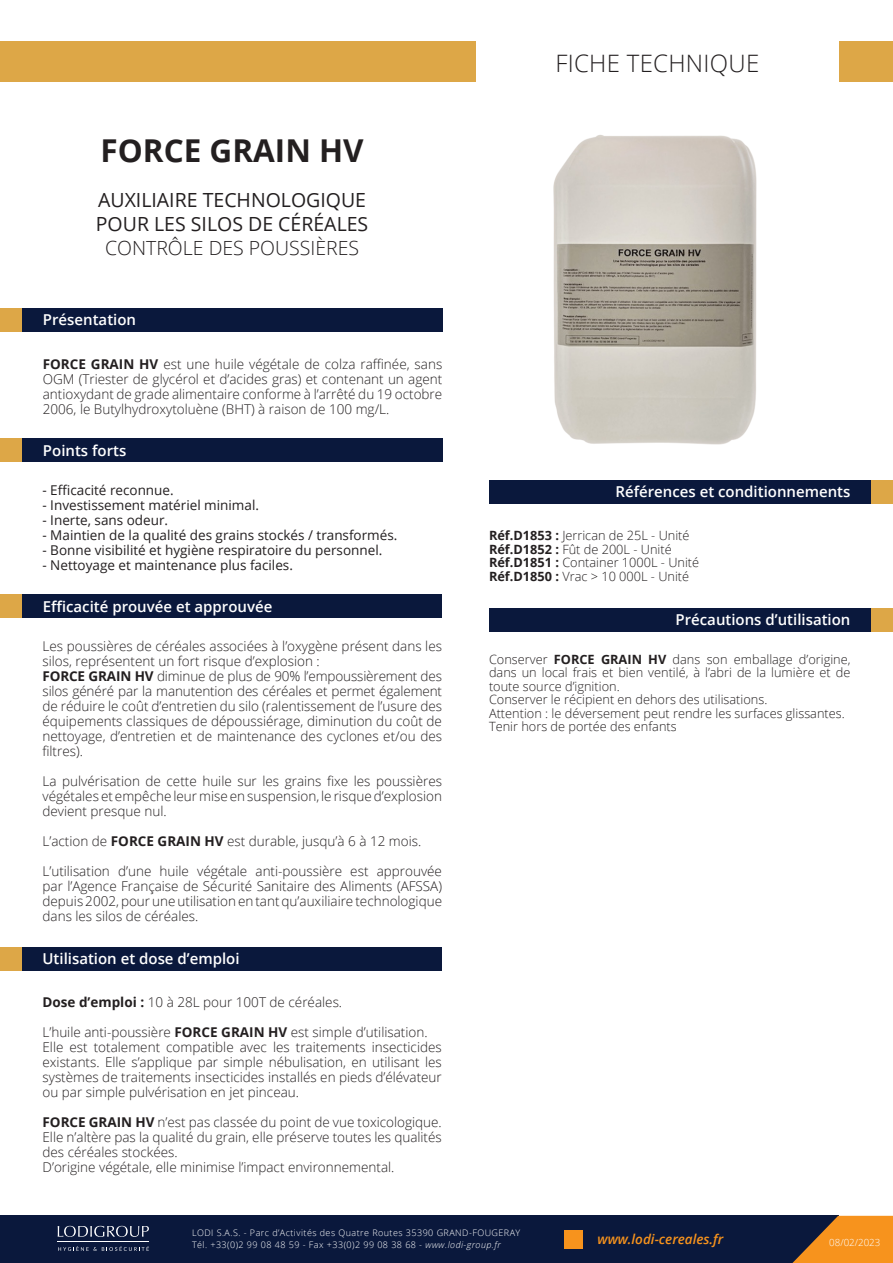
<style>
.page{position:relative;width:893px;height:1263px;background:#fff}
.page>*{position:absolute;margin:0;border:0;box-sizing:border-box;transform-origin:0 0}
.t1{font:700 31.5px "Open Sans";color:#231f20}
.t2{font:300 24px "Open Sans";letter-spacing:.01em;color:#231f20}
.t3{font:19.5px/24px "Open Sans";color:#231f20}
.t4{font:300 19.5px "Open Sans";color:#231f20}
.t5{font:600 15px "Open Sans";color:#fff}
.t6{font:300 13.5px/15px "Open Sans";color:#231f20}
.t7{font:13.5px "Open Sans";color:#231f20}
.t8{font:italic 600 13.5px "Open Sans";color:#f7931d}
.t9{font:300 12.75px/13.5px "Open Sans";color:#231f20}
.t10{font:300 9.75px "Open Sans";color:#fff}
.t11{font:300 9px/12px "Open Sans";letter-spacing:.05em;color:#fff}
.s1{font-weight:700}
.s2{font-style:italic}
</style>
<div class="page">
<div style="left:489px;top:480px;width:404px;height:24px;background:#0a183c"></div>
<div style="left:872px;top:480px;width:21px;height:24px;background:#dda747"></div>
<div style="left:11px;top:595px;width:431px;height:23px;background:#0a183c"></div>
<div style="left:0;top:595px;width:21px;height:23px;background:#dda747"></div>
<div style="left:489px;top:608px;width:404px;height:24px;background:#0a183c"></div>
<div style="left:872px;top:608px;width:21px;height:24px;background:#dda747"></div>
<div style="left:12px;top:308px;width:431px;height:24px;background:#0a183c"></div>
<div style="left:0;top:308px;width:22px;height:24px;background:#dda747"></div>
<div style="left:11px;top:947px;width:431px;height:23px;background:#0a183c"></div>
<div style="left:0;top:947px;width:21px;height:23px;background:#dda747"></div>
<div style="left:0;top:42px;width:475px;height:40px;background:#dda747"></div>
<div style="left:839px;top:42px;width:54px;height:40px;background:#dda747"></div>
<div style="left:0;top:1216px;width:838px;height:47px;background:#0a183c"></div>
<svg style="left:792px;top:1216px;width:101px;height:47px"></svg>
<svg style="left:58px;top:1226px;width:91px;height:11px"></svg>
<svg style="left:58px;top:1246px;width:91px;height:5px"></svg>
<hr style="left:58px;top:1242px;width:91px;height:1px;background:#fff">
<div style="left:564px;top:1230px;width:18px;height:19px;background:#f7931d"></div>
<img style="left:553px;top:135px;width:204px;height:310px">
<div style="left:12px;top:439px;width:431px;height:23px;background:#0a183c"></div>
<div style="left:0;top:439px;width:22px;height:23px;background:#dda747"></div>
<h1 class="t1" style="left:101px;top:128px;width:265px">FORCE GRAIN HV</h1>
<h3 class="t3" style="left:96px;top:187px;width:274px">AUXILIAIRE TECHNOLOGIQUE<br>POUR LES SILOS DE CÉRÉALES</h3>
<h3 class="t4" style="left:105px;top:234px;width:256px">CONTRÔLE DES POUSSIÈRES</h3>
<p class="t5" style="left:43px;top:309px;width:95px">Présentation</p>
<p class="t6" style="left:43px;top:356px;width:401px;text-align:justify"><span class="s1">FORCE GRAIN HV</span> est une huile végétale de colza raffinée, sans OGM (Triester de glycérol et d’acides gras) et contenant un agent antioxydant de grade alimentaire conforme à l’arrêté du 19 octobre 2006, le Butylhydroxytoluène (BHT) à raison de 100 mg/L.</p>
<p class="t5" style="left:43px;top:440px;width:85px">Points forts</p>
<p class="t7" style="left:42px;top:481px;width:133px">- Efficacité reconnue.</p>
<p class="t7" style="left:42px;top:496px;width:218px">- Investissement matériel minimal.</p>
<p class="t7" style="left:42px;top:511px;width:127px">- Inerte, sans odeur.</p>
<p class="t7" style="left:42px;top:526px;width:356px">- Maintien de la qualité des grains stockés / transformés.</p>
<p class="t7" style="left:42px;top:541px;width:341px">- Bonne visibilité et hygiène respiratoire du personnel.</p>
<p class="t7" style="left:42px;top:556px;width:252px">- Nettoyage et maintenance plus faciles.</p>
<p class="t5" style="left:43px;top:596px;width:231px">Efficacité prouvée et approuvée</p>
<p class="t6" style="left:43px;top:638px;width:401px">Les poussières de céréales associées à l’oxygène présent dans les silos, représentent un fort risque d’explosion :<br><span class="s1">FORCE GRAIN HV</span> diminue de plus de 90% l’empoussièrement des silos généré par la manutention des céréales et permet également de réduire le coût d’entretien du silo (ralentissement de l’usure des équipements classiques de dépoussiérage, diminution du coût de nettoyage, d’entretien et de maintenance des cyclones et/ou des filtres).</p>
<p class="t6" style="left:43px;top:773px;width:401px;text-align:justify">La pulvérisation de cette huile sur les grains fixe les poussières végétales et empêche leur mise en suspension, le risque d’explosion devient presque nul.</p>
<p class="t6" style="left:43px;top:833px;width:380px">L’action de <span class="s1">FORCE GRAIN HV</span> est durable, jusqu’à 6 à 12 mois.</p>
<p class="t6" style="left:43px;top:863px;width:401px;text-align:justify">L’utilisation d’une huile végétale anti-poussière est approuvée par l’Agence Française de Sécurité Sanitaire des Aliments (AFSSA) depuis 2002, pour une utilisation en tant qu’auxiliaire technologique dans les silos de céréales.</p>
<p class="t5" style="left:42px;top:948px;width:199px">Utilisation et dose d’emploi</p>
<p class="t6" style="left:43px;top:994px;width:301px"><span class="s1">Dose d’emploi :</span> 10 à 28L pour 100T de céréales.</p>
<p class="t6" style="left:43px;top:1024px;width:401px">L’huile anti-poussière <span class="s1">FORCE GRAIN HV</span> est simple d’utilisation.<br>Elle est totalement compatible avec les traitements insecticides existants. Elle s’applique par simple nébulisation, en utilisant les systèmes de traitements insecticides installés en pieds d’élévateur ou par simple pulvérisation en jet pinceau.</p>
<p class="t6" style="left:43px;top:1114px;width:401px"><span class="s1">FORCE GRAIN HV</span> n’est pas classée du point de vue toxicologique.<br>Elle n’altère pas la qualité du grain, elle préserve toutes les qualités des céréales stockées.<br>D’origine végétale, elle minimise l’impact environnemental.</p>
<h2 class="t2" style="left:555px;top:47px;width:205px">FICHE TECHNIQUE</h2>
<p class="t5" style="left:615px;top:481px;width:236px">Références et conditionnements</p>
<p class="t9" style="left:489px;top:528px;width:212px"><span class="s1">Réf.D1853 :</span> Jerrican de 25L - Unité<br><span class="s1">Réf.D1852 :</span> Fût de 200L - Unité<br><span class="s1">Réf.D1851 :</span> Container 1000L - Unité<br><span class="s1">Réf.D1850 :</span> Vrac &gt; 10 000L - Unité</p>
<p class="t5" style="left:675px;top:609px;width:176px">Précautions d’utilisation</p>
<p class="t9" style="left:489px;top:652px;width:363px">Conserver <span class="s1">FORCE GRAIN HV</span> dans son emballage d’origine, dans un local frais et bien ventilé, à l’abri de la lumière et de toute source d’ignition.<br>Conserver le récipient en dehors des utilisations.<br>Attention : le déversement peut rendre les surfaces glissantes.<br>Tenir hors de portée des enfants</p>
<p class="t11" style="left:192px;top:1226px;width:330px">LODI S.A.S. - Parc d’Activités des Quatre Routes 35390 GRAND-FOUGERAY<br>Tél. +33(0)2 99 08 48 59 - Fax +33(0)2 99 08 38 68 - <span class="s2">www.lodi-group.fr</span></p>
<p class="t8" style="left:597px;top:1229px;width:127px">www.lodi-cereales.fr</p>
<p class="t10" style="left:829px;top:1235px;width:53px">08/02/2023</p>
</div>
